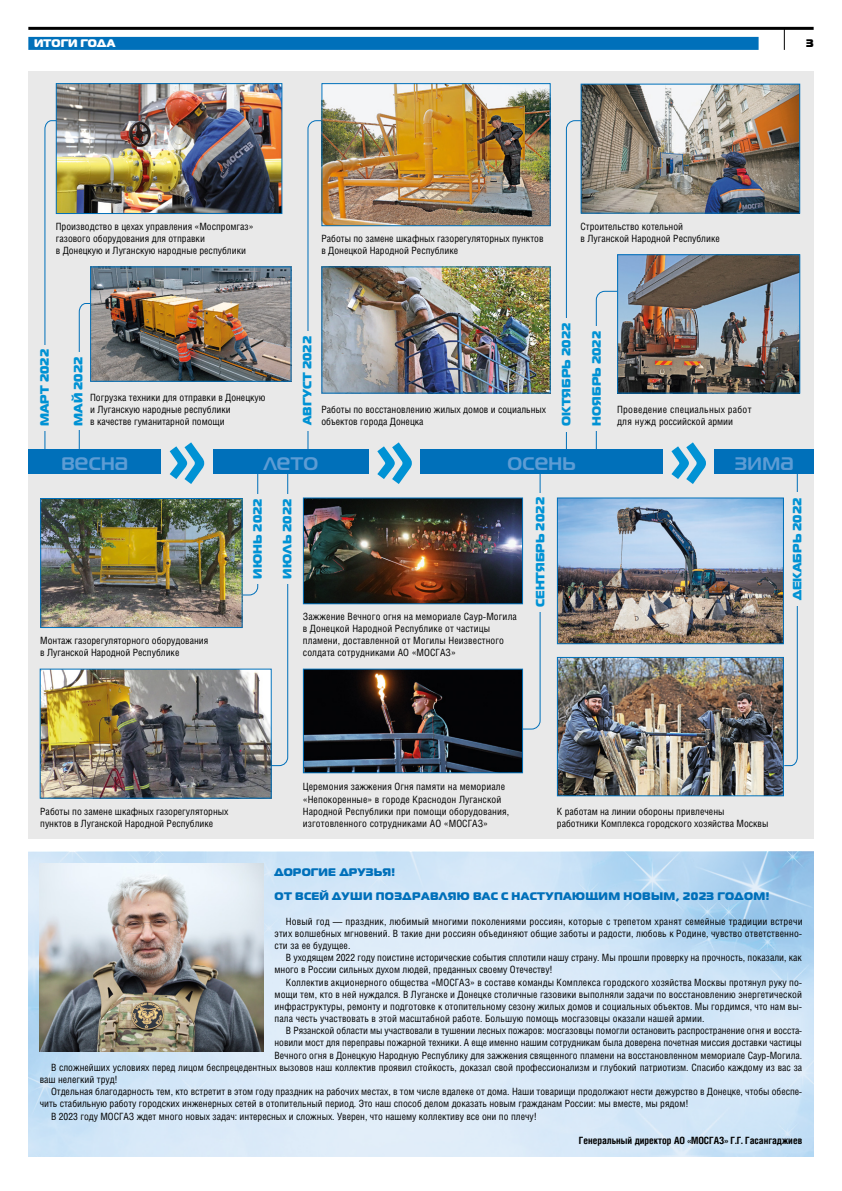
<style>
.page{position:relative;width:842px;height:1191px;background:#fff}
.page>*{position:absolute;margin:0;border:0;box-sizing:border-box;transform-origin:0 0}
.t1{font:700 24px "Magistral";letter-spacing:.01em;color:#5d9cd4}
.t2{font:900 12.1px "Magistral";letter-spacing:.01em;color:#0092d4}
.t3{font:900 11px "Magistral";letter-spacing:.035em;color:#0070ba}
.t4{font:900 11px "Magistral";letter-spacing:.01em;color:#0070ba}
.t5{font:900 11px "Magistral";letter-spacing:.015em;color:#fff}
.t6{font:900 11px "Magistral";color:#000}
.t7{font:10px/12.2px "Helios Cond";color:#000}
.t8{font:10px/12.2px "Helios Cond";letter-spacing:.025em;color:#000}
.t9{font:700 10px "Helios Cond";color:#000}
</style>
<div class="page">
<img style="left:28px;top:851px;width:786px;height:305px">
<div style="left:28px;top:37px;width:731px;height:13px;background:#0070ba"></div>
<hr style="left:28px;top:27px;width:786px;height:3px;background:#000">
<svg style="left:784px;top:30px;width:1px;height:20px"></svg>
<img style="left:40px;top:864px;width:223px;height:187px">
<div style="left:28px;top:71px;width:786px;height:768px;background:#e9e9e9"></div>
<img style="left:559px;top:499px;width:223px;height:143px">
<div style="left:557px;top:497px;width:227px;height:147px;border:1px solid #0070ba"></div>
<img style="left:559px;top:659px;width:223px;height:135px">
<div style="left:557px;top:657px;width:227px;height:139px;border:1px solid #0070ba"></div>
<svg style="left:78px;top:303px;width:12px;height:146px"></svg>
<svg style="left:44px;top:120px;width:12px;height:329px"></svg>
<svg style="left:307px;top:120px;width:36px;height:329px"></svg>
<svg style="left:239px;top:473px;width:50px;height:293px"></svg>
<svg style="left:783px;top:473px;width:15px;height:293px"></svg>
<svg style="left:501px;top:473px;width:40px;height:257px"></svg>
<svg style="left:565px;top:120px;width:62px;height:329px"></svg>
<div style="left:74px;top:352px;width:9px;height:78px;background:#e9e9e9"></div>
<div style="left:253px;top:494px;width:10px;height:89px;background:#e9e9e9"></div>
<div style="left:283px;top:494px;width:9px;height:89px;background:#e9e9e9"></div>
<div style="left:536px;top:493px;width:9px;height:118px;background:#e9e9e9"></div>
<div style="left:793px;top:492px;width:9px;height:114px;background:#e9e9e9"></div>
<div style="left:40px;top:345px;width:9px;height:85px;background:#e9e9e9"></div>
<div style="left:303px;top:331px;width:9px;height:99px;background:#e9e9e9"></div>
<svg style="left:170px;top:442px;width:34px;height:42px"></svg>
<svg style="left:377px;top:442px;width:35px;height:42px"></svg>
<svg style="left:671px;top:442px;width:35px;height:42px"></svg>
<div style="left:28px;top:449px;width:133px;height:24px;background:#0070ba"></div>
<div style="left:213px;top:449px;width:156px;height:24px;background:#0070ba"></div>
<div style="left:420px;top:449px;width:243px;height:24px;background:#0070ba"></div>
<div style="left:714px;top:449px;width:100px;height:24px;background:#0070ba"></div>
<img style="left:42px;top:500px;width:199px;height:126px">
<div style="left:40px;top:498px;width:203px;height:130px;border:1px solid #0070ba"></div>
<img style="left:42px;top:670px;width:228px;height:126px">
<div style="left:40px;top:668px;width:232px;height:130px;border:1px solid #0070ba"></div>
<img style="left:92px;top:268px;width:198px;height:112px">
<div style="left:90px;top:266px;width:202px;height:116px;border:1px solid #0070ba"></div>
<img style="left:58px;top:85px;width:222px;height:127px">
<div style="left:56px;top:83px;width:226px;height:131px;border:1px solid #0070ba"></div>
<img style="left:305px;top:499px;width:216px;height:103px">
<div style="left:303px;top:497px;width:220px;height:107px;border:1px solid #0070ba"></div>
<img style="left:305px;top:670px;width:216px;height:101px">
<div style="left:303px;top:668px;width:220px;height:105px;border:1px solid #0070ba"></div>
<img style="left:619px;top:256px;width:179px;height:135px">
<div style="left:617px;top:254px;width:183px;height:139px;border:1px solid #0070ba"></div>
<img style="left:323px;top:85px;width:226px;height:139px">
<div style="left:321px;top:83px;width:230px;height:143px;border:1px solid #0070ba"></div>
<div style="left:562px;top:318px;width:8px;height:113px;background:#e9e9e9"></div>
<div style="left:592px;top:326px;width:9px;height:105px;background:#e9e9e9"></div>
<img style="left:323px;top:268px;width:226px;height:123px">
<div style="left:321px;top:266px;width:230px;height:127px;border:1px solid #0070ba"></div>
<img style="left:583px;top:86px;width:215px;height:126px">
<div style="left:581px;top:84px;width:219px;height:130px;border:1px solid #0070ba"></div>
<p class="t5" style="left:34px;top:35px;width:83px">ИТОГИ ГОДА</p>
<p class="t6" style="left:806px;top:35px;width:9px">3</p>
<p class="t7" style="left:56px;top:220px;width:199px">Производство в цехах управления «Моспромгаз» газового оборудования для отправки<br>в Донецкую и Луганскую народные республики</p>
<p class="t2" style="left:36px;top:426px;width:78px;rotate:-90deg">МАРТ 2022</p>
<p class="t2" style="left:70px;top:426px;width:71px;rotate:-90deg">МАЙ 2022</p>
<p class="t7" style="left:90px;top:391px;width:177px">Погрузка техники для отправки в Донецкую и Луганскую народные республики<br>в качестве гуманитарной помощи</p>
<p class="t7" style="left:321px;top:232px;width:224px">Работы по замене шкафных газорегуляторных пунктов в -Донецкой Народной Республике</p>
<p class="t7" style="left:581px;top:220px;width:141px">Строительство котельной<br>в Луганской Народной Республике</p>
<p class="t2" style="left:298px;top:425px;width:91px;rotate:-90deg">АВГУСТ 2022</p>
<p class="t7" style="left:321px;top:403px;width:226px">Работы по восстановлению жилых домов и социальных объектов города Донецка</p>
<p class="t2" style="left:557px;top:426px;width:105px;rotate:-90deg">ОКТЯБРЬ 2022</p>
<p class="t2" style="left:588px;top:426px;width:96px;rotate:-90deg">НОЯБРЬ 2022</p>
<p class="t8" style="left:617px;top:403px;width:136px">Проведение специальных работ для нужд российской армии</p>
<h1 class="t1" style="left:61px;top:446px;width:68px">весна</h1>
<h1 class="t1" style="left:263px;top:446px;width:56px">лето</h1>
<h1 class="t1" style="left:507px;top:446px;width:70px">осень</h1>
<h1 class="t1" style="left:734px;top:446px;width:61px">зима</h1>
<p class="t7" style="left:40px;top:634px;width:170px">Монтаж газорегуляторного оборудования в Луганской Народной Республике</p>
<p class="t2" style="left:249px;top:579px;width:82px;rotate:-90deg">ИЮНЬ 2022</p>
<p class="t2" style="left:278px;top:579px;width:82px;rotate:-90deg">ИЮЛЬ 2022</p>
<p class="t2" style="left:531px;top:607px;width:111px;rotate:-90deg">СЕНТЯБРЬ 2022</p>
<p class="t2" style="left:788px;top:600px;width:104px;rotate:-90deg">ДЕКАБРЬ 2022</p>
<p class="t7" style="left:303px;top:610px;width:216px">Зажжение Вечного огня на мемориале Саур-Могила в Донецкой Народной Республике от частицы пламени, доставленной от Могилы Неизвестного солдата сотрудниками АО «МОСГАЗ»</p>
<p class="t7" style="left:40px;top:805px;width:190px">Работы по замене шкафных газорегуляторных пунктов в -Луганской Народной Республике</p>
<p class="t7" style="left:303px;top:780px;width:208px">Церемония зажжения Огня памяти на мемориале «Непокоренные» в городе Краснодон Луганской Народной Республики при помощи оборудования, изготовленного сотрудниками АО «МОСГАЗ»</p>
<p class="t7" style="left:557px;top:805px;width:213px">К работам на линии обороны привлечены работники Комплекса городского хозяйства Москвы</p>
<p class="t4" style="left:275px;top:864px;width:122px">ДОРОГИЕ ДРУЗЬЯ!</p>
<p class="t3" style="left:275px;top:888px;width:496px">ОТ ВСЕЙ ДУШИ ПОЗДРАВЛЯЮ ВАС С НАСТУПАЮЩИМ НОВЫМ, 2023 ГОДОМ!</p>
<p class="t7" style="left:275px;top:914px;width:529px;text-align:justify;text-indent:11px">Новый год — праздник, любимый многими поколениями россиян, которые с трепетом хранят семейные традиции встречи этих волшебных мгновений. В такие дни россиян объединяют общие заботы и радости, любовь к -Родине, чувство ответственно&shy;сти за ее будущее.</p>
<p class="t7" style="left:275px;top:951px;width:529px;text-indent:11px">В уходящем 2022 году поистине исторические события сплотили нашу страну. Мы прошли проверку на прочность, показали, как много в России сильных духом людей, преданных своему Отечеству!</p>
<p class="t7" style="left:275px;top:975px;width:529px;text-align:justify;text-indent:11px">Коллектив акционерного общества «МОСГАЗ» в составе команды Комплекса городского хозяйства Москвы протянул руку по&shy;мощи тем, кто в ней нуждался. В Луганске и Донецке столичные газовики выполняли задачи по восстановлению энергетической инфраструктуры, ремонту и подготовке к отопительному сезону жилых домов и социальных объектов. Мы гордимся, что нам вы&shy;пала честь участвовать в этой масштабной работе. Большую помощь мосгазовцы оказали нашей армии.</p>
<p class="t7" style="left:286px;top:1024px;width:518px">В Рязанской области мы участвовали в тушении лесных пожаров: мосгазовцы помогли остановить распространение огня и восста-</p>
<p class="t7" style="left:275px;top:1036px;width:529px">новили мост для переправы пожарной техники. А еще именно нашим сотрудникам была доверена почетная миссия доставки частицы</p>
<p class="t7" style="left:275px;top:1048px;width:529px">Вечного огня в Донецкую Народную Республику для зажжения священного пламени на восстановленном мемориале Саур-Могила.</p>
<p class="t7" style="left:51px;top:1061px;width:753px">В сложнейших условиях перед лицом беспрецедентных вызовов наш коллектив проявил стойкость, доказал свой профессионализм и глубокий патриотизм. Спасибо каждому из вас за</p>
<p class="t7" style="left:40px;top:1073px;width:80px">ваш нелегкий труд!</p>
<p class="t7" style="left:51px;top:1085px;width:753px">Отдельная благодарность тем, кто встретит в этом году праздник на рабочих местах, в том числе вдалеке от дома. Наши товарищи продолжают нести дежурство в Донецке, чтобы обеспе-</p>
<p class="t7" style="left:40px;top:1097px;width:650px">чить стабильную работу городских инженерных сетей в отопительный период. Это наш способ делом доказать новым гражданам России: мы вместе, мы рядом!</p>
<p class="t7" style="left:51px;top:1109px;width:487px">В 2023 году МОСГАЗ ждет много новых задач: интересных и сложных. Уверен, что нашему коллективу все они по плечу!</p>
<p class="t9" style="left:579px;top:1134px;width:225px">Генеральный директор АО «МОСГАЗ» Г.Г. Гасангаджиев</p>
</div>
